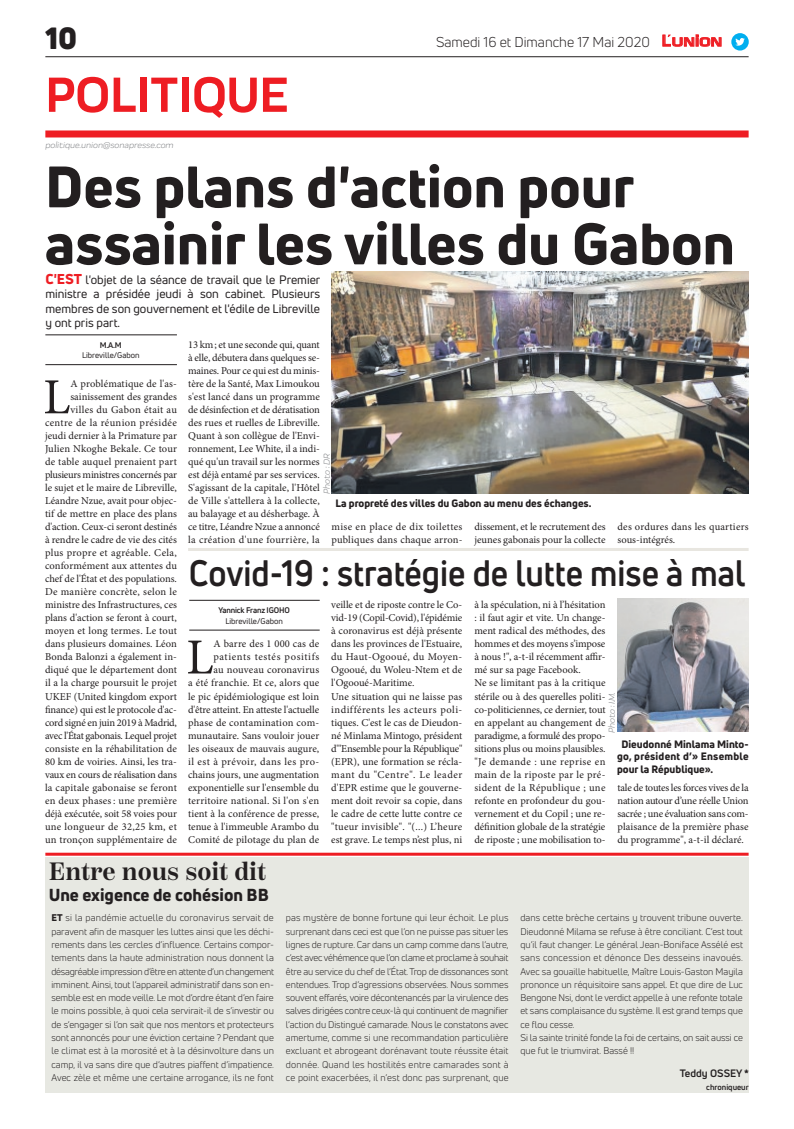
<style>
.page{position:relative;width:794px;height:1129px;background:#fff}
.page>*{position:absolute;margin:0;border:0;box-sizing:border-box;transform-origin:0 0}
.t1{font:800 57px/57px "Uni Neue";color:#231f20}
.t2{font:700 51px "Praktika";color:#ee1d23}
.t3{font:50.5px "Minion Pro";color:#231f20}
.t4{font:700 36px "Uni Neue";color:#231f20;scale:.92 1}
.t5{font:900 30px "Uni Neue";color:#231f20}
.t6{font:600 25px "Scotch Deck";color:#231f20}
.t7{font:800 17px "Uni Neue";color:#231f20}
.t8{font:14px "Uni Neue";color:#231f20}
.t9{font:12px/14.4px "Uni Neue";color:#231f20;text-align:justify}
.t10{font:10.5px/13px "Minion Pro";color:#231f20}
.t11{font:800 10.5px/12.6px "Uni Neue";color:#231f20;text-align:justify}
.t12{font:10.5px/13px "Minion Pro";letter-spacing:.025em;color:#231f20}
.t13{font:700 10.5px "Uni Neue";color:#231f20}
.t14{font:9.5px/13.3px "Uni Neue";color:#231f20;text-align:justify}
.t15{font:italic 9px "Praktika";color:#818386}
.t16{font:8px "Uni Neue";color:#231f20}
.t17{font:700 8px "Uni Neue";letter-spacing:-.02em;color:#231f20}
.t18{font:700 8px "Uni Neue";color:#231f20}
.s1{font-family:"Eurostile";font-weight:600;font-size:14.9px;color:#ee1d23}
.s2{font-family:"Eurostile";font-weight:600;font-size:11.4px;color:#ee1d23}
.s3{font-weight:800;font-size:14px;color:#ee1d23}
.s4{font-weight:800}
</style>
<div class="page">
<hr style="left:45px;top:56px;width:703px;height:1px;background:#231f20">
<div style="left:45px;top:130px;width:703px;height:7px;background:#ee1d23"></div>
<svg style="left:662px;top:34px;width:60px;height:13px"></svg>
<div style="left:731px;top:33px;width:17px;height:18px;background:#00aeef;border-radius:50%"></div>
<svg style="left:735px;top:38px;width:10px;height:8px"></svg>
<hr style="left:45px;top:364px;width:132px;height:1px;background:#231f20">
<hr style="left:45px;top:334px;width:132px;height:1px;background:#231f20">
<img style="left:332px;top:271px;width:416px;height:222px">
<div style="left:45px;top:856px;width:703px;height:235px;background:#e7e8e2"></div>
<hr style="left:45px;top:852px;width:703px;height:3px;background:#ee1d23">
<hr style="left:189px;top:629px;width:131px;height:1px;background:#231f20">
<hr style="left:189px;top:600px;width:131px;height:1px;background:#231f20">
<img style="left:617px;top:598px;width:131px;height:133px">
<hr style="left:188px;top:548px;width:560px;height:3px;background:#e8e6e0">
<h3 class="t5" style="left:45px;top:17px;width:33px">10</h3>
<h2 class="t2" style="left:45px;top:54px;width:245px">POLITIQUE</h2>
<p class="t15" style="left:45px;top:139px;width:130px">politique.union@sonapresse.com</p>
<h3 class="t8" style="left:436px;top:33px;width:287px">Samedi 16 et Dimanche 17 Mai 2020 <span class="s1">L</span><span class="s2">UNION</span></h3>
<h1 class="t1" style="left:45px;top:157px;width:691px">Des plans d'action pour assainir les villes du Gabon</h1>
<p class="t9" style="left:45px;top:272px;width:277px"><span class="s3">C'EST</span> l'objet de la séance de travail que le Premier ministre a présidée jeudi à son cabinet. Plusieurs membres de son gouvernement et l'édile de Libreville y ont pris part.</p>
<p class="t17" style="left:100px;top:340px;width:24px">M.A.M</p>
<p class="t16" style="left:82px;top:350px;width:59px">Libreville/Gabon</p>
<p class="t10" style="left:188px;top:338px;width:133px;text-align:justify">13 km; et une seconde qui, quant à elle, débutera dans quelques se&shy;maines. Pour ce qui est du minis&shy;tère de la Santé, Max Limoukou s'est lancé dans un programme de désinfection et de dératisation des rues et ruelles de Libreville.<br>Quant à son collègue de l'Envi&shy;ronnement, Lee White, il a indi&shy;qué qu'un travail sur les normes est déjà entamé par ses services.<br>S'agissant de la capitale, l'Hôtel de Ville s'attellera à la collecte, au balayage et au désherbage. À ce titre, Léandre Nzue a annoncé la création d'une fourrière, la</p>
<p class="t10" style="left:45px;top:377px;width:133px;text-align:right">A problématique de l'as&shy;sainissement des grandes villes du Gabon était au centre de la réunion présidée jeudi dernier à la Primature par<br>Julien Nkoghe Bekale. Ce tour de table auquel prenaient part plusieurs ministres concernés par le sujet et le maire de Libreville,<br>Léandre Nzue, avait pour objec&shy;tif de mettre en place des plans d'action. Ceux-ci seront destinés à rendre le cadre de vie des cités plus propre et agréable. Cela, conformément aux attentes du chef de l'État et des populations.<br>De manière concrète, selon le ministre des Infrastructures, ces plans d'action se feront à court, moyen et long termes. Le tout dans plusieurs domaines. Léon<br>Bonda Balonzi a également in&shy;diqué que le département dont il a la charge poursuit le projet<br>UKEF (United kingdom export finance) qui est le protocole d'ac&shy;cord signé en juin 2019 à Madrid, avec l'État gabonais. Lequel projet consiste en la réhabilitation de<br>80 km de voiries. Ainsi, les tra&shy;vaux en cours de réalisation dans la capitale gabonaise se feront en deux phases: une première déjà exécutée, soit 58 voies pour une longueur de 32,25 km, et un tronçon supplémentaire de</p>
<h3 class="t3" style="left:43px;top:363px;width:29px">L</h3>
<p class="t15" style="left:320px;top:493px;width:41px;rotate:-90deg">Photo : DR</p>
<p class="t11" style="left:335px;top:497px;width:257px">La propreté des villes du Gabon au menu des échanges.</p>
<p class="t12" style="left:331px;top:520px;width:133px">mise en place de dix toilettes publiques dans chaque arron-</p>
<p class="t10" style="left:474px;top:520px;width:133px">dissement, et le recrutement des jeunes gabonais pour la collecte</p>
<p class="t10" style="left:617px;top:520px;width:133px">des ordures dans les quartiers sous-intégrés.</p>
<h3 class="t4" style="left:189px;top:550px;width:606px">Covid-19 : stratégie de lutte mise à mal</h3>
<p class="t17" style="left:218px;top:605px;width:73px">Yannick Franz IGOHO</p>
<p class="t16" style="left:225px;top:615px;width:59px">Libreville/Gabon</p>
<p class="t10" style="left:331px;top:598px;width:133px">veille et de riposte contre le Co&shy;vid-19 (Copil-Covid), l'épidémie à coronavirus est déjà présente dans les provinces de l'Estuaire, du Haut-Ogooué, du Moyen-<br>Ogooué, du Woleu-Ntem et de l'Ogooué-Maritime.<br>Une situation qui ne laisse pas indifférents les acteurs poli&shy;tiques. C'est le cas de Dieudon&shy;né Minlama Mintogo, président d'"Ensemble pour la République" (EPR), une formation se récla&shy;mant du "Centre". Le leader d'EPR estime que le gouverne&shy;ment doit revoir sa copie, dans le cadre de cette lutte contre ce "tueur invisible". "(...) L’heure est grave. Le temps n’est plus, ni</p>
<p class="t10" style="left:474px;top:598px;width:133px">à la spéculation, ni à l’hésitation : il faut agir et vite. Un change&shy;ment radical des méthodes, des hommes et des moyens s’impose à nous !", a-t-il récemment affir&shy;mé sur sa page Facebook.<br>Ne se limitant pas à la critique stérile ou à des querelles politi&shy;co-politiciennes, ce dernier, tout en appelant au changement de paradigme, a formulé des propo&shy;sitions plus ou moins plausibles. "Je demande : une reprise en main de la riposte par le pré&shy;sident de la République ; une refonte en profondeur du gou&shy;vernement et du Copil ; une re&shy;définition globale de la stratégie de riposte ; une mobilisation to-</p>
<p class="t10" style="left:188px;top:637px;width:133px;text-align:right">A barre des 1 000 cas de patients testés positifs<br>au nouveau coronavirus<br>a été franchie. Et ce, alors que le pic épidémiologique est loin d'être atteint. En atteste l'actuelle phase de contamination com&shy;munautaire. Sans vouloir jouer les oiseaux de mauvais augure, il est à prévoir, dans les pro&shy;chains jours, une augmentation exponentielle sur l'ensemble du territoire national. Si l'on s'en tient à la conférence de presse, tenue à l'immeuble Arambo du<br>Comité de pilotage du plan de</p>
<h3 class="t3" style="left:186px;top:623px;width:29px">L</h3>
<p class="t15" style="left:605px;top:732px;width:42px;rotate:-90deg">Photo : I.M.</p>
<p class="t11" style="left:617px;top:737px;width:133px;text-indent:4px">Dieudonné Minlama Minto&shy;go, président d’» Ensemble pour la République».</p>
<p class="t10" style="left:617px;top:780px;width:133px;text-align:justify">tale de toutes les forces vives de la nation autour d’une réelle Union sacrée ; une évaluation sans com&shy;plaisance de la première phase du programme", a-t-il déclaré.</p>
<h3 class="t6" style="left:49px;top:856px;width:219px">Entre nous soit dit</h3>
<h3 class="t7" style="left:49px;top:882px;width:221px">Une exigence de cohésion BB</h3>
<p class="t14" style="left:51px;top:911px;width:224px"><span class="s4">ET</span> si la pandémie actuelle du coronavirus servait de paravent afin de masquer les luttes ainsi que les déchi&shy;rements dans les cercles d’influence. Certains compor&shy;tements dans la haute administration nous donnent la désagréable impression d’être en attente d’un changement imminent. Ainsi, tout l’appareil administratif dans son en&shy;semble est en mode veille. Le mot d’ordre étant d’en faire le moins possible, à quoi cela servirait-il de s’investir ou de s’engager si l’on sait que nos mentors et protecteurs sont annoncés pour une éviction certaine ? Pendant que le climat est à la morosité et à la désinvolture dans un camp, il va sans dire que d’autres piaffent d’impatience.<br>Avec zèle et même une certaine arrogance, ils ne font</p>
<p class="t14" style="left:286px;top:911px;width:224px">pas mystère de bonne fortune qui leur échoit. Le plus surprenant dans ceci est que l’on ne puisse pas situer les lignes de rupture. Car dans un camp comme dans l’autre, c’est avec véhémence que l’on clame et proclame à souhait être au service du chef de l’État. Trop de dissonances sont entendues. Trop d’agressions observées. Nous sommes souvent effarés, voire décontenancés par la virulence des salves dirigées contre ceux-là qui continuent de magnifier l’action du Distingué camarade. Nous le constatons avec amertume, comme si une recommandation particulière excluant et abrogeant dorénavant toute réussite était donnée. Quand les hostilités entre camarades sont à ce point exacerbées, il n’est donc pas surprenant, que</p>
<p class="t14" style="left:520px;top:911px;width:224px;text-align:left">dans cette brèche certains y trouvent tribune ouverte.<br>Dieudonné Milama se refuse à être conciliant. C’est tout qu’il faut changer. Le général Jean-Boniface Assélé est sans concession et dénonce Des desseins inavoués.<br>Avec sa gouaille habituelle, Maître Louis-Gaston Mayila prononce un réquisitoire sans appel. Et que dire de Luc Bengone Nsi, dont le verdict appelle à une refonte totale et sans complaisance du système. Il est grand temps que ce flou cesse.<br>Si la sainte trinité fonde la foi de certains, on sait aussi ce que fut le triumvirat. Bassé !!</p>
<p class="t13" style="left:680px;top:1066px;width:71px">Teddy OSSEY *</p>
<p class="t18" style="left:706px;top:1081px;width:44px">chroniqueur</p>
</div>
